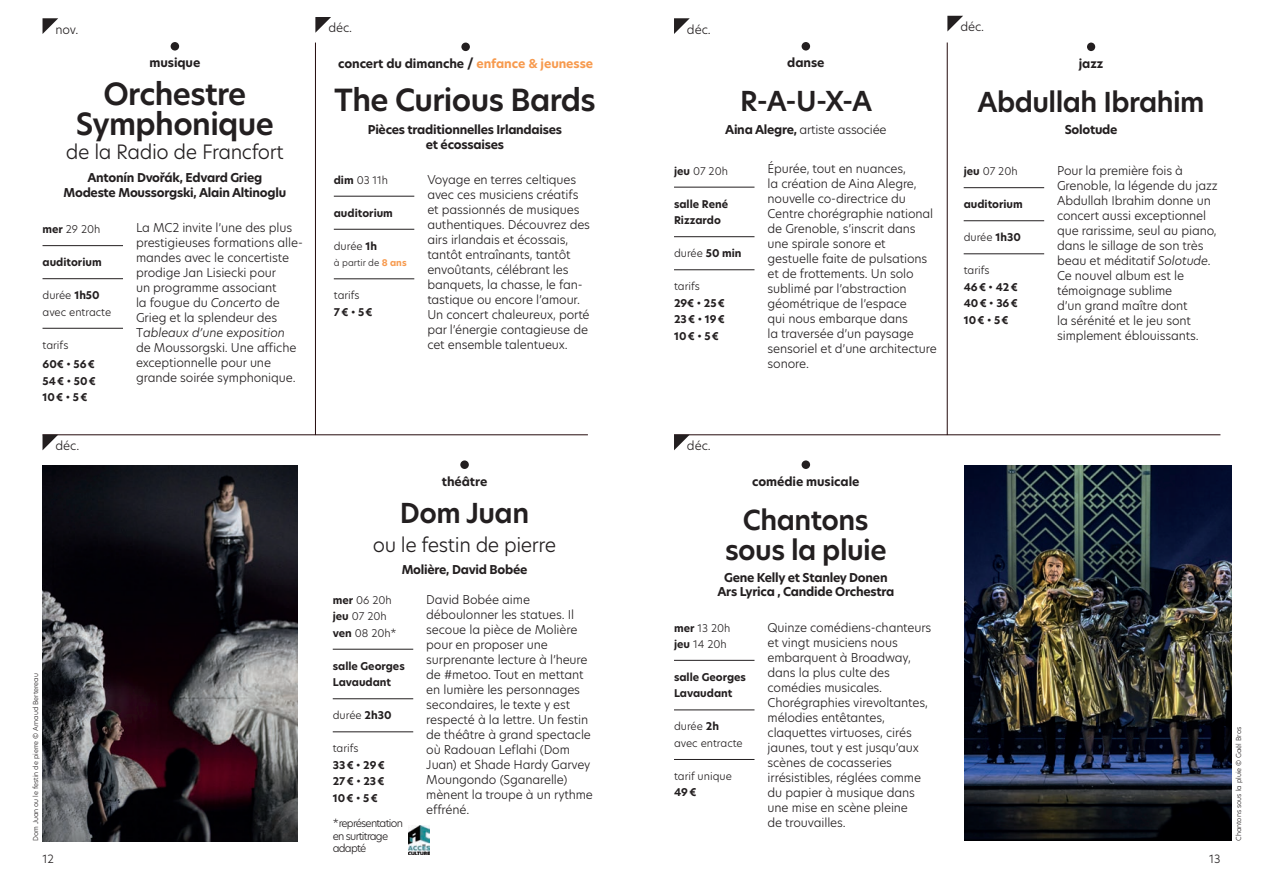
<style>
.page{position:relative;width:1263px;height:893px;background:#fff}
.page>*{position:absolute;margin:0;border:0;box-sizing:border-box;transform-origin:0 0}
.t1{font:600 30px/30px "New Hero";letter-spacing:-.02em;color:#231f20;text-align:center}
.t2{font:600 27px/30px "New Hero";letter-spacing:-.02em;color:#231f20;text-align:center}
.t3{font:300 19.5px "New Hero";letter-spacing:-.02em;color:#231f20}
.t4{font:300 12px/15px "New Hero";letter-spacing:-.01em;color:#231f20}
.t5{font:700 12px/15px "New Hero";letter-spacing:-.02em;color:#231f20;text-align:center}
.t6{font:300 11.25px "New Hero";color:#231f20}
.t7{font:300 10.5px/16.5px "New Hero";color:#231f20}
.t8{font:700 10.5px/16.5px "New Hero";color:#231f20;text-align:justify}
.t9{font:300 10.5px/12.6px "New Hero";letter-spacing:-.07em;color:#231f20}
.t10{font:300 9px "New Hero";color:#231f20}
.t11{font:300 6.75px "New Hero";color:#231f20}
.s1{font-weight:700}
.s2{font-style:italic}
.s3{color:#f79a4e}
.s4{font-weight:700;color:#f79a4e}
</style>
<div class="page">
<hr style="left:674px;top:435px;width:546px;height:1px;background:#240b0d">
<hr style="left:315px;top:43px;width:1px;height:392px;background:#240b0d">
<hr style="left:947px;top:43px;width:1px;height:392px;background:#240b0d">
<hr style="left:43px;top:435px;width:545px;height:1px;background:#240b0d">
<svg style="left:674px;top:435px;width:16px;height:15px"></svg>
<svg style="left:43px;top:435px;width:15px;height:15px"></svg>
<svg style="left:43px;top:18px;width:15px;height:16px"></svg>
<div style="left:171px;top:42px;width:8px;height:9px;background:#231f20;border-radius:50%"></div>
<hr style="left:43px;top:245px;width:80px;height:1px;background:#231f20">
<hr style="left:43px;top:278px;width:80px;height:1px;background:#231f20">
<hr style="left:43px;top:328px;width:80px;height:1px;background:#231f20">
<div style="left:461px;top:43px;width:9px;height:8px;background:#231f20;border-radius:50%"></div>
<hr style="left:334px;top:196px;width:80px;height:1px;background:#231f20">
<hr style="left:334px;top:229px;width:80px;height:1px;background:#231f20">
<hr style="left:334px;top:279px;width:80px;height:1px;background:#231f20">
<div style="left:460px;top:460px;width:9px;height:9px;background:#231f20;border-radius:50%"></div>
<hr style="left:333px;top:649px;width:80px;height:1px;background:#231f20">
<hr style="left:333px;top:698px;width:80px;height:1px;background:#231f20">
<hr style="left:333px;top:732px;width:80px;height:1px;background:#231f20">
<div style="left:1087px;top:43px;width:8px;height:8px;background:#231f20;border-radius:50%"></div>
<hr style="left:964px;top:187px;width:80px;height:1px;background:#231f20">
<hr style="left:964px;top:220px;width:80px;height:1px;background:#231f20">
<hr style="left:964px;top:254px;width:80px;height:1px;background:#231f20">
<div style="left:801px;top:42px;width:9px;height:9px;background:#231f20;border-radius:50%"></div>
<hr style="left:674px;top:187px;width:80px;height:1px;background:#231f20">
<hr style="left:674px;top:236px;width:80px;height:1px;background:#231f20">
<hr style="left:674px;top:269px;width:80px;height:1px;background:#231f20">
<img style="left:43px;top:466px;width:255px;height:375px">
<div style="left:801px;top:460px;width:9px;height:9px;background:#231f20;border-radius:50%"></div>
<hr style="left:674px;top:660px;width:80px;height:1px;background:#231f20">
<hr style="left:674px;top:710px;width:80px;height:1px;background:#231f20">
<hr style="left:674px;top:759px;width:80px;height:1px;background:#231f20">
<img style="left:964px;top:465px;width:267px;height:376px">
<svg style="left:315px;top:17px;width:16px;height:16px"></svg>
<svg style="left:947px;top:16px;width:16px;height:15px"></svg>
<img style="left:408px;top:825px;width:21px;height:29px">
<svg style="left:674px;top:18px;width:16px;height:16px"></svg>
<p class="t4" style="left:55px;top:22px;width:24px">nov.</p>
<p class="t5" style="left:149px;top:55px;width:52px">musique</p>
<h1 class="t1" style="left:76px;top:79px;width:200px">Orchestre<br>Symphonique</h1>
<h3 class="t3" style="left:66px;top:139px;width:219px">de la Radio de Francfort</h3>
<p class="t5" style="left:64px;top:170px;width:224px">Antonín Dvořák, Edvard Grieg<br>Modeste Moussorgski, Alain Altinoglu</p>
<p class="t7" style="left:43px;top:221px;width:59px"><span class="s1">mer</span> 29 20h</p>
<p class="t8" style="left:43px;top:254px;width:61px">auditorium</p>
<p class="t7" style="left:43px;top:287px;width:70px">durée <span class="s1">1h50 </span>avec entracte</p>
<p class="t7" style="left:43px;top:336px;width:27px">tarifs</p>
<p class="t8" style="left:43px;top:356px;width:55px">60€ • 56€ 54€ • 50€ 10€ • 5€</p>
<p class="t4" style="left:136px;top:220px;width:168px">La MC2 invite l’une des plus prestigieuses formations alle&shy;mandes avec le concertiste prodige Jan Lisiecki pour<br>un programme associant<br>la fougue du <span class="s2">Concerto</span> de<br>Grieg et la splendeur des<br>T<span class="s2">ableaux d’une exposition<br></span>de Moussorgski. Une affiche exceptionnelle pour une grande soirée symphonique.</p>
<p class="t4" style="left:328px;top:20px;width:25px">déc.</p>
<p class="t4" style="left:960px;top:19px;width:25px">déc.</p>
<p class="t4" style="left:687px;top:22px;width:25px">déc.</p>
<p class="t5" style="left:338px;top:56px;width:257px">concert du dimanche / <span class="s3">enfance &amp; jeunesse</span></p>
<p class="t5" style="left:787px;top:55px;width:39px">danse</p>
<p class="t5" style="left:1079px;top:56px;width:26px">jazz</p>
<h1 class="t1" style="left:334px;top:85px;width:263px">The Curious Bards</h1>
<p class="t5" style="left:368px;top:122px;width:196px">Pièces traditionnelles Irlandaises et écossaises</p>
<p class="t7" style="left:334px;top:171px;width:56px"><span class="s1">dim</span> 03 11h</p>
<p class="t8" style="left:334px;top:205px;width:61px">auditorium</p>
<p class="t7" style="left:334px;top:237px;width:45px">durée <span class="s1">1h</span></p>
<p class="t10" style="left:334px;top:257px;width:74px">à partir de <span class="s4">8 ans</span></p>
<p class="t7" style="left:334px;top:287px;width:27px">tarifs</p>
<p class="t8" style="left:334px;top:304px;width:40px">7€ • 5€</p>
<p class="t4" style="left:427px;top:172px;width:164px">Voyage en terres celtiques avec ces musiciens créatifs et passionnés de musiques authentiques. Découvrez des airs irlandais et écossais, tantôt entraînants, tantôt envoûtants, célébrant les banquets, la chasse, le fan&shy;tastique ou encore l’amour.<br>Un concert chaleureux, porté par l’énergie contagieuse de cet ensemble talentueux.</p>
<h2 class="t2" style="left:740px;top:86px;width:134px">R-A-U-X-A</h2>
<p class="t4" style="left:725px;top:122px;width:163px"><span class="s1">Aina Alegre,</span> artiste associée</p>
<p class="t7" style="left:674px;top:162px;width:55px"><span class="s1">jeu</span> 07 20h</p>
<p class="t8" style="left:674px;top:196px;width:56px">salle René<br>Rizzardo</p>
<p class="t7" style="left:674px;top:245px;width:69px">durée <span class="s1">50 min</span></p>
<p class="t7" style="left:674px;top:278px;width:27px">tarifs</p>
<p class="t8" style="left:674px;top:295px;width:52px">29€ • 25€ 23€ • 19€ 10€ • 5€</p>
<p class="t4" style="left:767px;top:161px;width:171px">Épurée, tout en nuances,<br>la création de Aina Alegre, nouvelle co-directrice du<br>Centre chorégraphie national de Grenoble, s’inscrit dans une spirale sonore et gestuelle faite de pulsations et de frottements. Un solo sublimé par l’abstraction géométrique de l’espace<br>qui nous embarque dans<br>la traversée d’un paysage sensoriel et d’une architecture sonore.</p>
<h2 class="t2" style="left:977px;top:87px;width:228px">Abdullah Ibrahim</h2>
<p class="t5" style="left:1065px;top:122px;width:54px">Solotude</p>
<p class="t7" style="left:964px;top:163px;width:55px"><span class="s1">jeu</span> 07 20h</p>
<p class="t8" style="left:964px;top:196px;width:61px">auditorium</p>
<p class="t7" style="left:964px;top:229px;width:59px">durée <span class="s1">1h30</span></p>
<p class="t7" style="left:964px;top:262px;width:27px">tarifs</p>
<p class="t8" style="left:964px;top:279px;width:56px">46€ • 42€ 40€ • 36€ 10€ • 5€</p>
<p class="t4" style="left:1057px;top:163px;width:162px">Pour la première fois à<br>Grenoble, la légende du jazz<br>Abdullah Ibrahim donne un concert aussi exceptionnel que rarissime, seul au piano, dans le sillage de son très beau et méditatif <span class="s2">Solotude.<br></span>Ce nouvel album est le témoignage sublime<br>d’un grand maître dont<br>la sérénité et le jeu sont simplement éblouissants.</p>
<p class="t4" style="left:55px;top:438px;width:25px">déc.</p>
<p class="t4" style="left:687px;top:438px;width:25px">déc.</p>
<p class="t5" style="left:442px;top:474px;width:47px">théâtre</p>
<p class="t5" style="left:752px;top:474px;width:109px">comédie musicale</p>
<h2 class="t2" style="left:400px;top:498px;width:131px">Dom Juan</h2>
<h3 class="t3" style="left:373px;top:531px;width:185px">ou le festin de pierre</h3>
<p class="t5" style="left:402px;top:562px;width:127px">Molière, David Bobée</p>
<h2 class="t2" style="left:725px;top:505px;width:163px">Chantons sous la pluie</h2>
<p class="t5" style="left:717px;top:571px;width:178px;line-height:13.5px">Gene Kelly et Stanley Donen<br>Ars Lyrica , Candide Orchestra</p>
<p class="t4" style="left:426px;top:592px;width:168px">David Bobée aime déboulonner les statues. Il secoue la pièce de Molière pour en proposer une surprenante lecture à l’heure de #metoo. Tout en mettant en lumière les personnages secondaires, le texte y est respecté à la lettre. Un festin de théâtre à grand spectacle où Radouan Leflahi (Dom<br>Juan) et Shade Hardy Garvey<br>Moungondo (Sganarelle) mènent la troupe à un rythme effréné.</p>
<p class="t7" style="left:333px;top:591px;width:65px"><span class="s1">mer</span> 06 20h <span class="s1">jeu</span> 07 20h <span class="s1">ven</span> 08 20h*</p>
<p class="t8" style="left:333px;top:658px;width:74px">salle Georges<br>Lavaudant</p>
<p class="t7" style="left:333px;top:707px;width:60px">durée <span class="s1">2h30</span></p>
<p class="t7" style="left:333px;top:740px;width:27px">tarifs</p>
<p class="t8" style="left:333px;top:757px;width:54px">33€ • 29€ 27€ • 23€ 10€ • 5€</p>
<p class="t9" style="left:333px;top:817px;width:72px">*représentation en surtitrage adapté</p>
<p class="t4" style="left:767px;top:620px;width:165px">Quinze comédiens-chanteurs et vingt musiciens nous embarquent à Broadway, dans la plus culte des comédies musicales.<br>Chorégraphies virevoltantes, mélodies entêtantes, claquettes virtuoses, cirés jaunes, tout y est jusqu’aux scènes de cocasseries irrésistibles, réglées comme du papier à musique dans une mise en scène pleine<br>de trouvailles.</p>
<p class="t7" style="left:674px;top:619px;width:58px"><span class="s1">mer</span> 13 20h <span class="s1">jeu</span> 14 20h</p>
<p class="t8" style="left:674px;top:669px;width:74px">salle Georges<br>Lavaudant</p>
<p class="t7" style="left:674px;top:718px;width:70px">durée <span class="s1">2h </span>avec entracte</p>
<p class="t7" style="left:674px;top:768px;width:59px">tarif unique</p>
<p class="t8" style="left:674px;top:784px;width:24px">49€</p>
<p class="t11" style="left:31px;top:841px;width:169px;rotate:-90deg">Dom Juan ou le festin de pierre © Arnaud Bertereau</p>
<p class="t6" style="left:43px;top:851px;width:13px">12</p>
<p class="t6" style="left:1209px;top:851px;width:13px">13</p>
<p class="t11" style="left:1234px;top:841px;width:115px;rotate:-90deg">Chantons sous la pluie © Gaël Bros</p>
</div>
